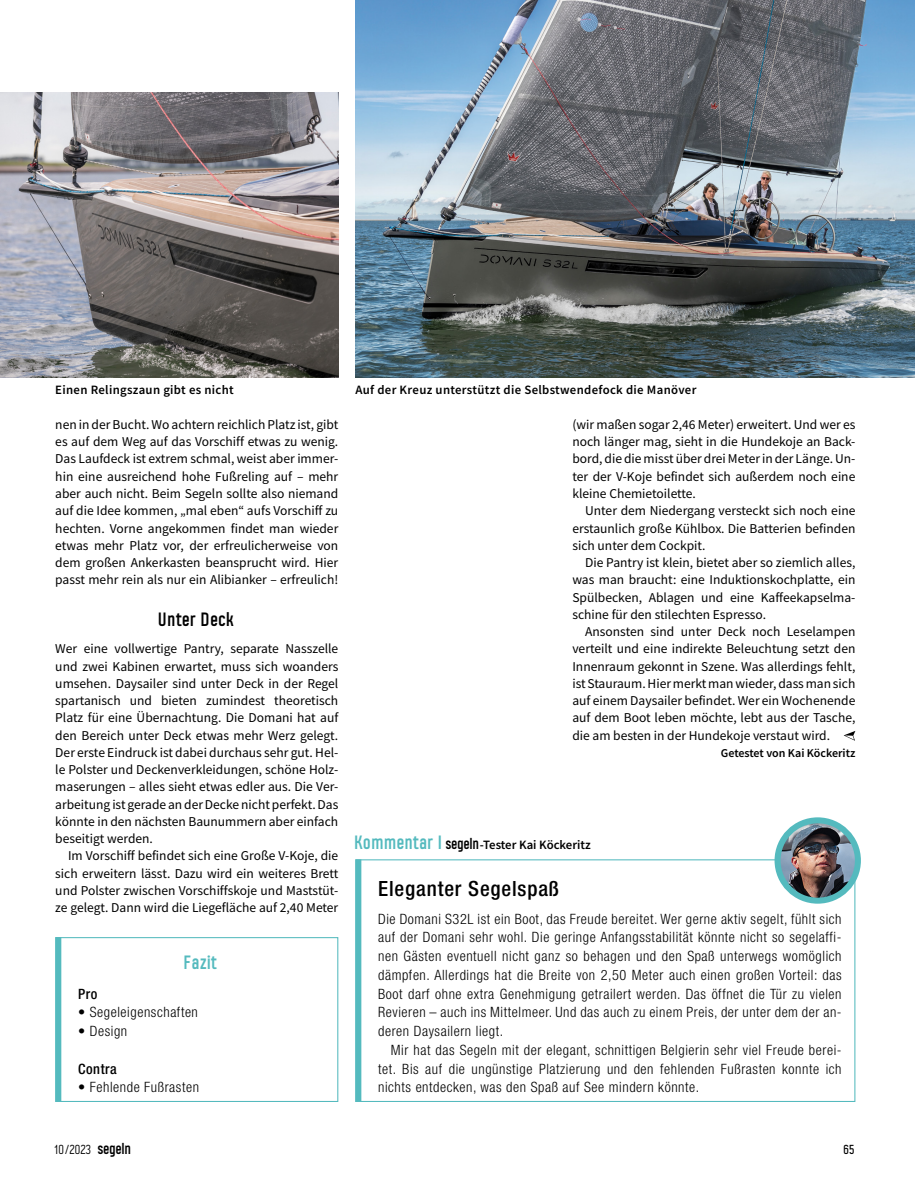
<style>
.page{position:relative;width:915px;height:1191px;background:#fff}
.page>*{position:absolute;margin:0;border:0;box-sizing:border-box;transform-origin:0 0}
._02_Head_Kommentarkasten{font:500 condensed 21px "Helvetica Neue LT Pro";letter-spacing:.04em;color:#000}
._05_Zwiti{font:700 18.75px "Alasar";letter-spacing:.03em;color:#000}
._02_Head_Kasten{font:700 18.75px "Alasar";letter-spacing:.03em;color:#54babe}
._04_Lauf_Kasten{font:300 condensed 14.25px/18.8px "Helvetica Neue LT Pro";letter-spacing:.04em;color:#000;text-align:justify}
._04_Lauf_Kasten_Einzug{font:300 condensed 14.25px/18.8px "Helvetica Neue LT Pro";letter-spacing:.04em;color:#000;text-align:justify}
._04_Lauf_Kasten-2{font:500 condensed 14.25px "Helvetica Neue LT Pro";letter-spacing:.04em;color:#000}
._04_Lauf_Einzug{font:13.5px/17.2px "Source Sans Pro";color:#000;text-align:justify}
._04_Lauf{font:13.5px/17.2px "Source Sans Pro";color:#000;text-align:justify}
._07_BU{font:600 12.75px "Source Sans Pro";letter-spacing:.025em;color:#000}
._00_Dachzeile_Kommentarkasten{font:600 12.75px "Source Sans Pro";color:#000}
.t1{font:12.75px "Alasar";color:#000}
.t2{font:500 12.75px "Alasar";color:#000}
._04_Lauf-2{font:600 12px "Source Sans Pro";color:#000}
.s1{font-family:"Alasar";font-weight:700;font-size:18.75px;color:#54babe}
.s2{font-family:"Alasar";font-weight:700;font-size:15px}
.s3{font-weight:700;font-size:15px}
</style>
<div class="page">
<svg style="left:843px;top:731px;width:12px;height:9px"></svg>
<div style="left:55px;top:937px;width:283px;height:165px;border:1px solid #54babe"></div>
<div style="left:55px;top:937px;width:6px;height:165px;background:#54babe"></div>
<div style="left:355px;top:859px;width:6px;height:243px;background:#54babe"></div>
<img style="left:777px;top:820px;width:80px;height:80px;border-radius:40px">
<div style="left:774px;top:817px;width:86px;height:86px;border:6px solid #54babe;border-radius:50%"></div>
<img style="left:355px;top:0;width:559px;height:377px">
<img style="left:0;top:92px;width:338px;height:285px">
<p class="_07_BU" style="left:55px;top:382px;width:180px">Einen Relingszaun gibt es nicht</p>
<p class="_07_BU" style="left:355px;top:382px;width:342px">Auf der Kreuz unterstützt die Selbstwendefock die Manöver</p>
<p class="_04_Lauf" style="left:55px;top:416px;width:284px">nen in der Bucht. Wo achtern reichlich Platz ist, gibt es auf dem Weg auf das Vorschiff etwas zu wenig.<br>Das Laufdeck ist extrem schmal, weist aber immer&shy;hin eine ausreichend hohe Fußreling auf – mehr aber auch nicht. Beim Segeln sollte also niemand auf die Idee kommen, „mal eben“ aufs Vorschiff zu hechten. Vorne angekommen findet man wieder etwas mehr Platz vor, der erfreulicherweise von dem großen Ankerkasten beansprucht wird. Hier passt mehr rein als nur ein Alibianker – erfreulich!</p>
<p class="_05_Zwiti" style="left:159px;top:607px;width:77px">Unter Deck</p>
<p class="_04_Lauf" style="left:55px;top:640px;width:284px">Wer eine vollwertige Pantry, separate Nasszelle und zwei Kabinen erwartet, muss sich woanders umsehen. Daysailer sind unter Deck in der Regel spartanisch und bieten zumindest theoretisch Platz für eine Übernachtung. Die Domani hat auf den Bereich unter Deck etwas mehr Werz gelegt.<br>Der erste Eindruck ist dabei durchaus sehr gut. Hel&shy;le Polster und Deckenverkleidungen, schöne Holz&shy;maserungen – alles sieht etwas edler aus. Die Ver&shy;arbeitung ist gerade an der Decke nicht perfekt. Das könnte in den nächsten Baunummern aber einfach beseitigt werden.</p>
<p class="_04_Lauf_Einzug" style="left:55px;top:847px;width:284px;text-indent:13px">Im Vorschiff befindet sich eine Große V-Koje, die sich erweitern lässt. Dazu wird ein weiteres Brett und Polster zwischen Vorschiffskoje und Maststüt&shy;ze gelegt. Dann wird die Liegefläche auf 2,40 Meter</p>
<p class="_02_Head_Kasten" style="left:185px;top:950px;width:35px">Fazit</p>
<p class="_04_Lauf_Kasten-2" style="left:78px;top:985px;width:21px">Pro</p>
<p class="_04_Lauf_Kasten" style="left:78px;top:1003px;width:121px">• Segeleigenschaften</p>
<p class="_04_Lauf_Kasten" style="left:78px;top:1021px;width:51px">• Design</p>
<p class="_04_Lauf_Kasten-2" style="left:78px;top:1060px;width:40px">Contra</p>
<p class="_04_Lauf_Kasten" style="left:78px;top:1078px;width:122px">• Fehlende Fußrasten</p>
<p class="_04_Lauf_Einzug" style="left:572px;top:416px;width:284px">(wir maßen sogar 2,46 Meter) erweitert. Und wer es noch länger mag, sieht in die Hundekoje an Back&shy;bord, die die misst über drei Meter in der Länge. Un&shy;ter der V-Koje befindet sich außerdem noch eine kleine Chemietoilette.</p>
<p class="_04_Lauf_Einzug" style="left:572px;top:502px;width:284px;text-indent:13px">Unter dem Niedergang versteckt sich noch eine erstaunlich große Kühlbox. Die Batterien befinden sich unter dem Cockpit.</p>
<p class="_04_Lauf_Einzug" style="left:572px;top:554px;width:284px;text-indent:13px">Die Pantry ist klein, bietet aber so ziemlich alles, was man braucht: eine Induktionskochplatte, ein Spülbecken, Ablagen und eine Kaffeekapselma&shy;schine für den stilechten Espresso.</p>
<p class="_04_Lauf_Einzug" style="left:572px;top:623px;width:284px;text-indent:13px">Ansonsten sind unter Deck noch Leselampen verteilt und eine indirekte Beleuchtung setzt den Innenraum gekonnt in Szene. Was allerdings fehlt, ist Stauraum. Hier merkt man wieder, dass man sich auf einem Daysailer befindet. Wer ein Wochenende auf dem Boot leben möchte, lebt aus der Tasche, die am besten in der Hundekoje verstaut wird.</p>
<p class="_04_Lauf-2" style="left:720px;top:745px;width:136px">Getestet von Kai Köckeritz</p>
<p class="_00_Dachzeile_Kommentarkasten" style="left:355px;top:836px;width:237px"><span class="s1">Kommentar I</span> <span class="s2">segeln</span>-Tester Kai Köckeritz</p>
<p class="_02_Head_Kommentarkasten" style="left:378px;top:876px;width:182px">Eleganter Segelspaß</p>
<p class="_04_Lauf_Kasten" style="left:378px;top:909px;width:465px">Die Domani S32L ist ein Boot, das Freude bereitet. Wer gerne aktiv segelt, fühlt sich auf der Domani sehr wohl. Die geringe Anfangsstabilität könnte nicht so segelaffi&shy;nen Gästen eventuell nicht ganz so behagen und den Spaß unterwegs womöglich dämpfen. Allerdings hat die Breite von 2,50 Meter auch einen großen Vorteil: das Boot darf ohne extra Genehmigung getrailert werden. Das öffnet die Tür zu vielen Revieren – auch ins Mittelmeer. Und das auch zu einem Preis, der unter dem der an&shy;deren Daysailern liegt.</p>
<p class="_04_Lauf_Kasten_Einzug" style="left:378px;top:1040px;width:465px;text-indent:13px">Mir hat das Segeln mit der elegant, schnittigen Belgierin sehr viel Freude berei&shy;tet. Bis auf die ungünstige Platzierung und den fehlenden Fußrasten konnte ich nichts entdecken, was den Spaß auf See mindern könnte.</p>
<p class="t1" style="left:55px;top:1141px;width:78px">10/2023 <span class="s3">segeln</span></p>
<p class="t2" style="left:843px;top:1141px;width:13px">65</p>
</div>
